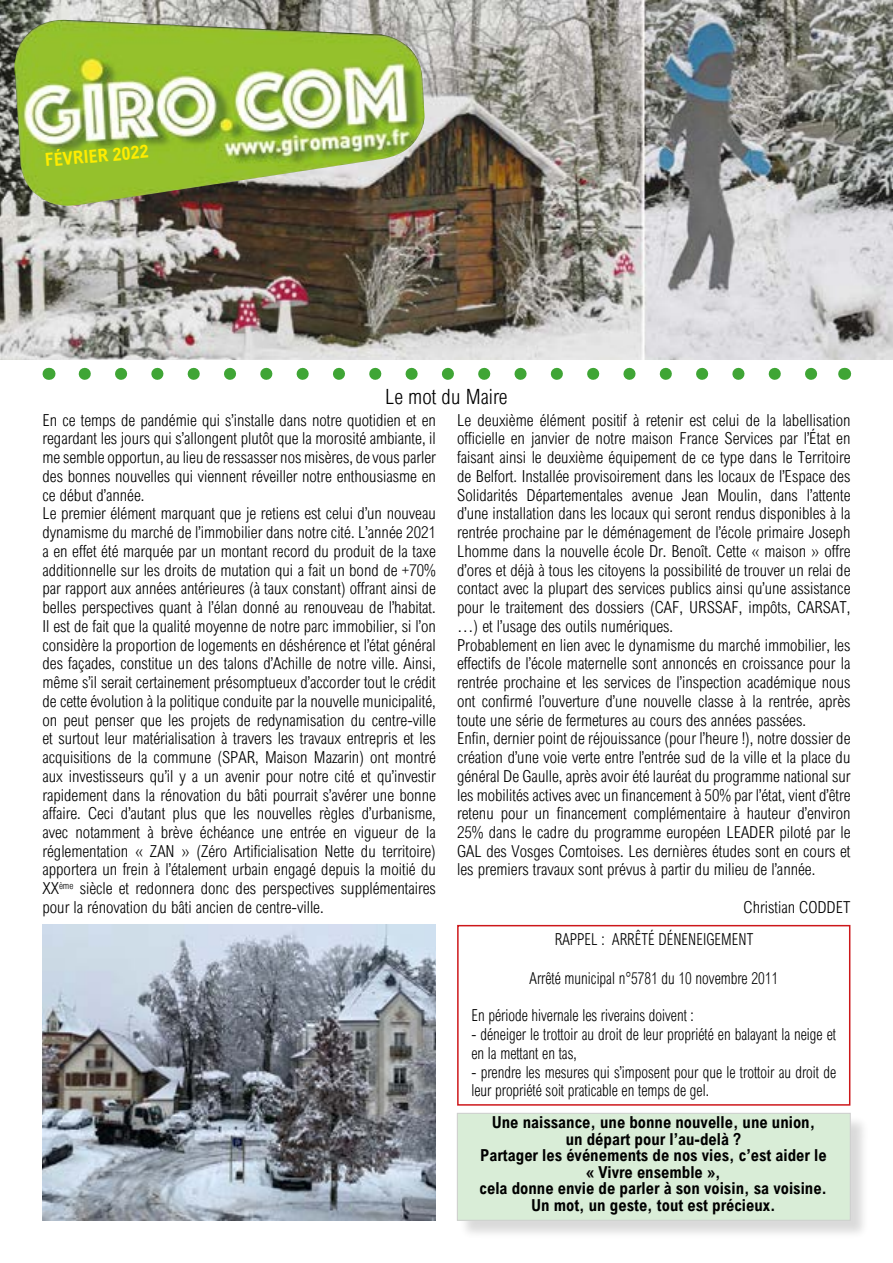
<style>
.page{position:relative;width:893px;height:1263px;background:#fff}
.page>*{position:absolute;margin:0;border:0;box-sizing:border-box;transform-origin:0 0}
.t1{font:300 21px "Arial Nova Cond";color:#000}
.t2{font:700 18px "Arial Nova Cond";color:#ffed00}
.t3{font:300 16.5px/18.8px "Arial Nova Cond";color:#000}
.t4{font:300 16.5px/18.8px "Arial Nova Cond";color:#000;scale:.9 1}
.t5{font:700 16.5px/16.5px "Arial Nova Cond";color:#000;text-align:center}
</style>
<div class="page">
<img style="left:0;top:0;width:893px;height:359px">
<svg style="left:85px;top:368px;width:733px;height:12px"></svg>
<svg style="left:49px;top:368px;width:1px;height:12px"></svg>
<svg style="left:844px;top:368px;width:1px;height:12px"></svg>
<img style="left:14px;top:20px;width:412px;height:186px">
<img style="left:43px;top:925px;width:393px;height:295px">
<div style="left:457px;top:925px;width:393px;height:181px;border:2px solid #cd171a"></div>
<div style="left:460px;top:1116px;width:409px;height:123px;background:#000;opacity:.75"></div>
<div style="left:457px;top:1113px;width:393px;height:107px;background:#d9edd7"></div>
<p class="t2" style="left:44px;top:149px;width:105px;rotate:-5deg">FÉVRIER 2022</p>
<p class="t1" style="left:385px;top:384px;width:124px">Le mot du Maire</p>
<p class="t3" style="left:43px;top:410px;width:395px">En ce temps de pandémie qui s’installe dans notre quotidien et en regardant les jours qui s’allongent plutôt que la morosité ambiante, il me semble opportun, au lieu de ressasser nos misères, de vous parler des bonnes nouvelles qui viennent réveiller notre enthousiasme en ce début d’année.<br>Le premier élément marquant que je retiens est celui d’un nouveau dynamisme du marché de l’immobilier dans notre cité. L’année 2021 a en effet été marquée par un montant record du produit de la taxe additionnelle sur les droits de mutation qui a fait un bond de +70% par rapport aux années antérieures (à taux constant) offrant ainsi de belles perspectives quant à l’élan donné au renouveau de l’habitat.<br>Il est de fait que la qualité moyenne de notre parc immobilier, si l’on considère la proportion de logements en déshérence et l’état général des façades, constitue un des talons d’Achille de notre ville. Ainsi, même s’il serait certainement présomptueux d’accorder tout le crédit de cette évolution à la politique conduite par la nouvelle municipalité, on peut penser que les projets de redynamisation du centre-ville et surtout leur matérialisation à travers les travaux entrepris et les acquisitions de la commune (SPAR, Maison Mazarin) ont montré aux investisseurs qu’il y a un avenir pour notre cité et qu’investir rapidement dans la rénovation du bâti pourrait s’avérer une bonne affaire. Ceci d’autant plus que les nouvelles règles d’urbanisme, avec notamment à brève échéance une entrée en vigueur de la réglementation « ZAN » (Zéro Artificialisation Nette du territoire) apportera un frein à l’étalement urbain engagé depuis la moitié du XX<sup>ème</sup> siècle et redonnera donc des perspectives supplémentaires pour la rénovation du bâti ancien de centre-ville.</p>
<p class="t3" style="left:457px;top:410px;width:395px">Le deuxième élément positif à retenir est celui de la labellisation officielle en janvier de notre maison France Services par l’État en faisant ainsi le deuxième équipement de ce type dans le Territoire de Belfort. Installée provisoirement dans les locaux de l’Espace des Solidarités Départementales avenue Jean Moulin, dans l’attente d’une installation dans les locaux qui seront rendus disponibles à la rentrée prochaine par le déménagement de l’école primaire Joseph Lhomme dans la nouvelle école Dr. Benoît. Cette « maison » offre d’ores et déjà à tous les citoyens la possibilité de trouver un relai de contact avec la plupart des services publics ainsi qu’une assistance pour le traitement des dossiers (CAF, URSSAF, impôts, CARSAT, …) et l’usage des outils numériques.<br>Probablement en lien avec le dynamisme du marché immobilier, les effectifs de l’école maternelle sont annoncés en croissance pour la rentrée prochaine et les services de l’inspection académique nous ont confirmé l’ouverture d’une nouvelle classe à la rentrée, après toute une série de fermetures au cours des années passées.<br>Enfin, dernier point de réjouissance (pour l’heure !), notre dossier de création d’une voie verte entre l’entrée sud de la ville et la place du général De Gaulle, après avoir été lauréat du programme national sur les mobilités actives avec un financement à 50% par l’état, vient d’être retenu pour un financement complémentaire à hauteur d’environ 25% dans le cadre du programme européen LEADER piloté par le GAL des Vosges Comtoises. Les dernières études sont en cours et les premiers travaux sont prévus à partir du milieu de l’année.</p>
<p class="t3" style="left:555px;top:891px;width:297px;line-height:32px;text-indent:189px">Christian CODDET<br>RAPPEL : ARRÊTÉ DÉNENEIGEMENT</p>
<p class="t4" style="left:530px;top:968px;width:278px">Arrêté municipal n°5781 du 10 novembre 2011</p>
<p class="t4" style="left:471px;top:1006px;width:249px">En période hivernale les riverains doivent :</p>
<p class="t4" style="left:471px;top:1025px;width:407px">- déneiger le trottoir au droit de leur propriété en balayant la neige et en la mettant en tas,</p>
<p class="t4" style="left:471px;top:1062px;width:407px">- prendre les mesures qui s’imposent pour que le trottoir au droit de leur propriété soit praticable en temps de gel.</p>
<p class="t5" style="left:480px;top:1114px;width:349px">Une naissance, une bonne nouvelle, une union,<br>un départ pour l’au-delà ?<br>Partager les événements de nos vies, c’est aider le « Vivre ensemble »,<br>cela donne envie de parler à son voisin, sa voisine.<br>Un mot, un geste, tout est précieux.</p>
</div>
